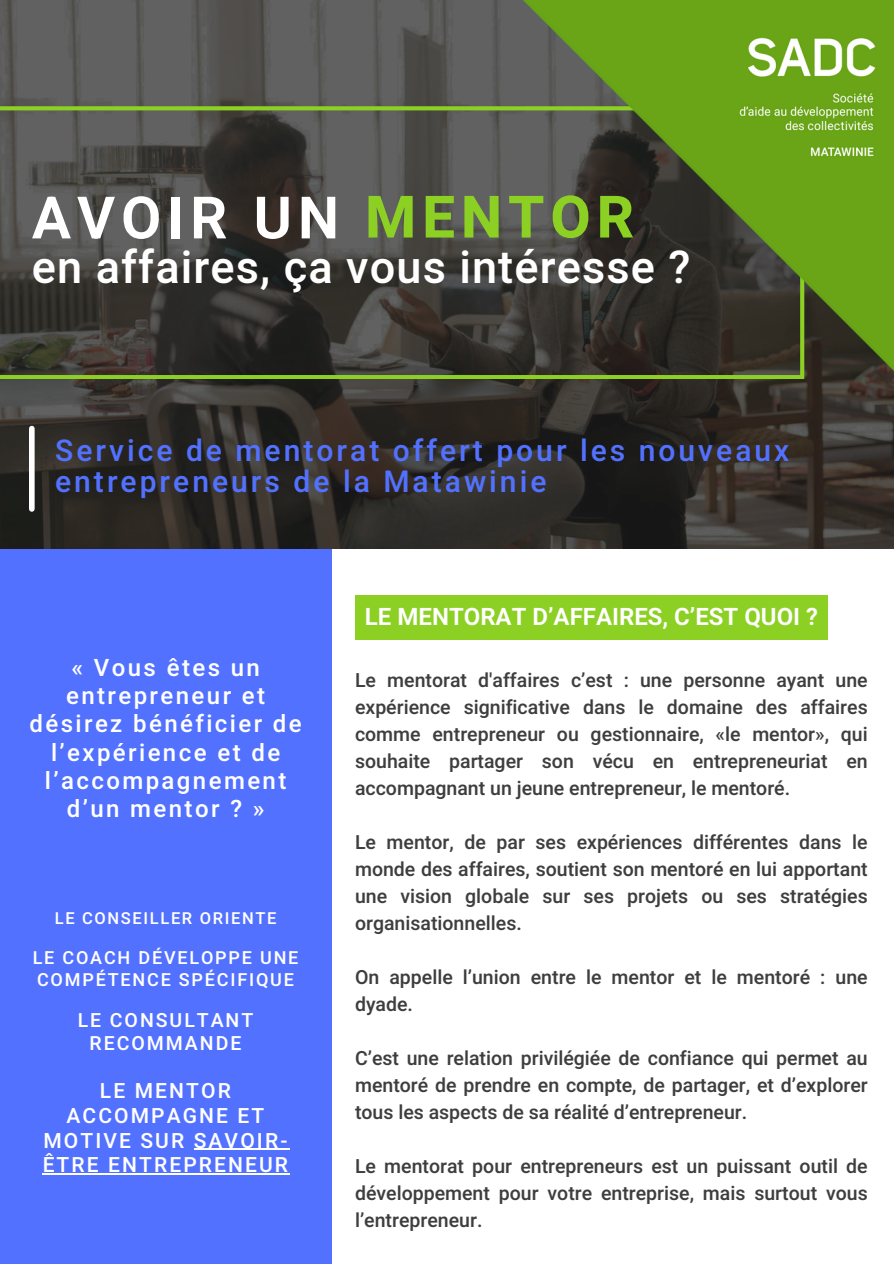
<style>
.page{position:relative;width:894px;height:1264px;background:#fff}
.page>*{position:absolute;margin:0;border:0;box-sizing:border-box;transform-origin:0 0}
.t1{font:600 58.5px "Heebo";letter-spacing:.1em;color:#fff}
.t2{font:500 45px "Heebo";letter-spacing:.025em;color:#fff}
.t3{font:500 30px/31.5px "Heebo";letter-spacing:.1em;color:#5271ff}
.t4{font:500 24px/28.2px "Heebo";letter-spacing:.1em;color:#fff;text-align:center}
.t5{font:600 24px "Heebo";color:#fff}
.t6{font:500 21px/24.8px "Heebo";letter-spacing:.1em;color:#fff;text-align:center}
.t7{font:500 19.5px/27px "Heebo";color:#3e3e3e;text-align:justify}
.t8{font:500 19.5px/22.5px "Heebo";letter-spacing:.1em;color:#fff;text-align:center}
.t9{font:500 18px/21.3px "Heebo";letter-spacing:.1em;color:#fff}
.t10{font:500 16.5px "Heebo";letter-spacing:.1em;color:#fff}
.s1{font-weight:700;color:#8cd024}
</style>
<div class="page">
<svg style="left:0;top:0;width:893px;height:549px;background:#3c3936"></svg>
<svg style="left:0;top:106px;width:508px;height:273px;background:#46473f"></svg>
<div style="left:0;top:549px;width:331px;height:714px;background:#5271ff"></div>
<div style="left:29px;top:428px;width:6px;height:81px;background:#fff"></div>
<img style="left:508px;top:0;width:385px;height:379px">
<hr style="left:194px;top:1148px;width:95px;height:1px;background:#fff">
<hr style="left:43px;top:1173px;width:247px;height:1px;background:#fff">
<div style="left:355px;top:595px;width:472px;height:45px;background:#8cd024"></div>
<p class="t1" style="left:32px;top:177px;width:603px">AVOIR UN <span class="s1">MENTOR</span></p>
<h6 class="t2" style="left:32px;top:236px;width:660px">en affaires, ça vous intéresse ?</h6>
<h1 class="t3" style="left:55px;top:436px;width:735px">Service de mentorat offert pour les nouveaux entrepreneurs de la Matawinie</h1>
<h1 class="t4" style="left:29px;top:654px;width:274px">« Vous êtes un entrepreneur et désirez bénéficier de l’expérience et de l’accompagnement d’un mentor ? »</h1>
<h2 class="t10" style="left:55px;top:906px;width:223px">LE CONSEILLER ORIENTE</h2>
<h3 class="t9" style="left:33px;top:947px;width:267px">LE COACH DÉVELOPPE UNE<br>COMPÉTENCE SPÉCIFIQUE</h3>
<h5 class="t8" style="left:78px;top:1009px;width:177px">LE CONSULTANT<br>RECOMMANDE</h5>
<p class="t6" style="left:43px;top:1079px;width:247px">LE MENTOR<br>ACCOMPAGNE ET<br>MOTIVE SUR SAVOIR-<br>ÊTRE ENTREPRENEUR</p>
<h4 class="t5" style="left:365px;top:600px;width:454px">LE MENTORAT D’AFFAIRES, C’EST QUOI ?</h4>
<p class="t7" style="left:355px;top:667px;width:514px">Le mentorat d'affaires c’est : une personne ayant une expérience significative dans le domaine des affaires comme entrepreneur ou gestionnaire, «le mentor», qui souhaite partager son vécu en entrepreneuriat en accompagnant un jeune entrepreneur, le mentoré.</p>
<p class="t7" style="left:355px;top:829px;width:514px">Le mentor, de par ses expériences différentes dans le monde des affaires, soutient son mentoré en lui apportant une vision globale sur ses projets ou ses stratégies organisationnelles.</p>
<p class="t7" style="left:355px;top:964px;width:514px">On appelle l’union entre le mentor et le mentoré : une dyade.</p>
<p class="t7" style="left:355px;top:1045px;width:514px">C’est une relation privilégiée de confiance qui permet au mentoré de prendre en compte, de partager, et d’explorer tous les aspects de sa réalité d’entrepreneur.</p>
<p class="t7" style="left:355px;top:1153px;width:514px">Le mentorat pour entrepreneurs est un puissant outil de développement pour votre entreprise, mais surtout vous l’entrepreneur.</p>
</div>
